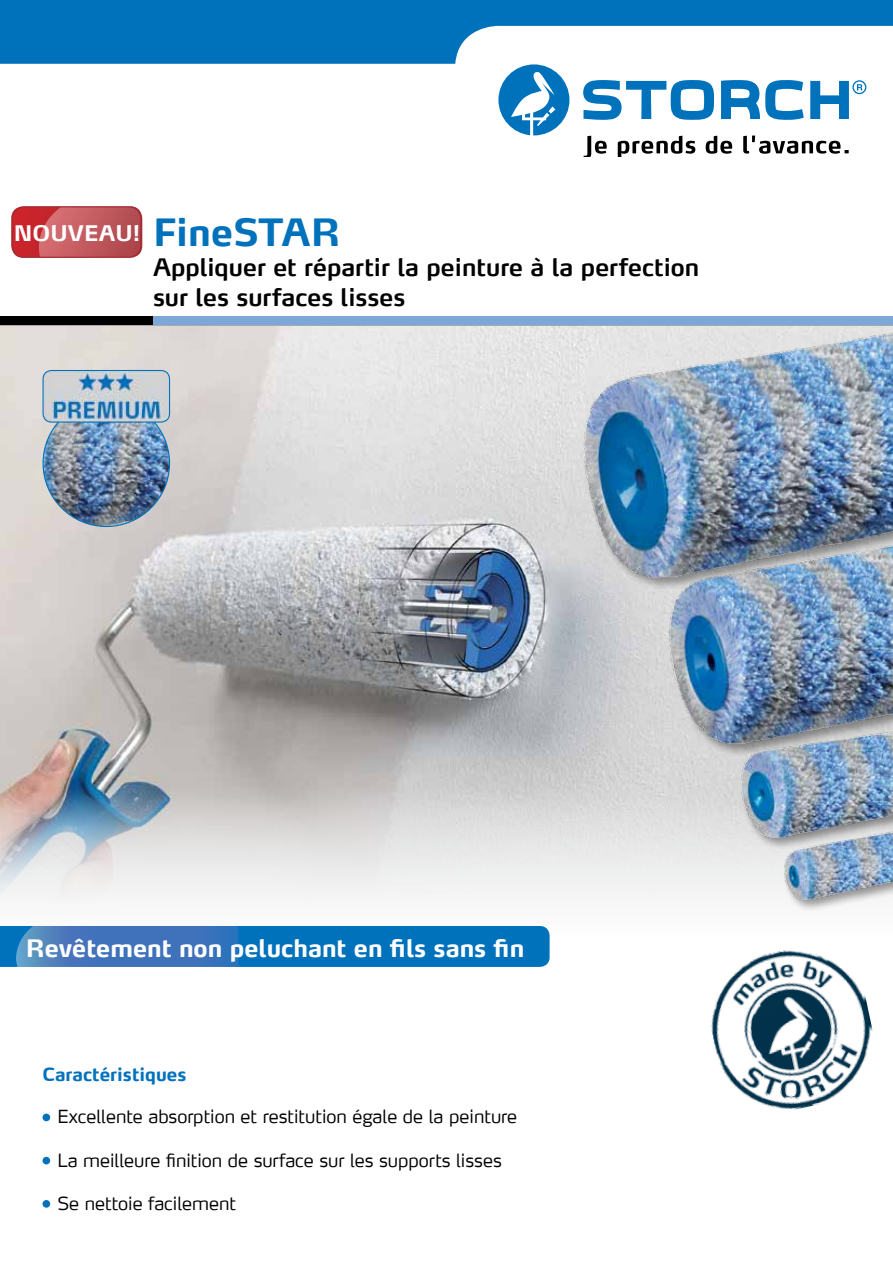
<style>
.page{position:relative;width:893px;height:1263px;background:#fff}
.page>*{position:absolute;margin:0;border:0;box-sizing:border-box;transform-origin:0 0}
.t1{font:600 24px/30px "Max LF";color:#000}
.t2{font:700 24px "Max LF";color:#fff}
.t3{font:700 21.45px "Max LF";color:#fff}
.t4{font:300 18px "Max LF";color:#000}
.t5{font:700 18px "Max LF";color:#0072bc}
.s1{font-size:37.5px;color:#0072bc}
</style>
<div class="page">
<svg style="left:0;top:0;width:893px;height:64px;fill:#0072bc"></svg>
<div style="left:0;top:316px;width:153px;height:8px;background:#000"></div>
<div style="left:153px;top:316px;width:740px;height:8px;background:#7da7d8"></div>
<svg style="left:583px;top:80px;width:131px;height:40px"></svg>
<svg style="left:721px;top:80px;width:83px;height:40px"></svg>
<svg style="left:810px;top:81px;width:39px;height:38px"></svg>
<svg style="left:857px;top:84px;width:5px;height:6px"></svg>
<div style="left:852px;top:80px;width:14px;height:14px;border:1px solid #0072bc;border-radius:50%"></div>
<svg style="left:498px;top:64px;width:71px;height:71px"></svg>
<svg style="left:584px;top:136px;width:23px;height:21px"></svg>
<svg style="left:618px;top:136px;width:77px;height:21px"></svg>
<svg style="left:706px;top:136px;width:26px;height:18px"></svg>
<svg style="left:743px;top:136px;width:106px;height:18px"></svg>
<div style="left:11px;top:206px;width:131px;height:52px;background:#a32c32;border-radius:12px"></div>
<div style="left:13px;top:207px;width:127px;height:50px;background:#c9242b;border-radius:12px"></div>
<svg style="left:39px;top:207px;width:101px;height:50px;background:#c1575c"></svg>
<img style="left:0;top:326px;width:780px;height:574px">
<img style="left:43px;top:400px;width:127px;height:126px;border-radius:63px">
<img style="left:43px;top:370px;width:127px;height:52px">
<div style="left:43px;top:370px;width:127px;height:53px;border:1px solid #0072bc;border-radius:9px"></div>
<div style="left:43px;top:1113px;width:7px;height:8px;background:#0072bc;border-radius:50%"></div>
<div style="left:43px;top:1157px;width:7px;height:7px;background:#0072bc;border-radius:50%"></div>
<div style="left:43px;top:1200px;width:7px;height:8px;background:#0072bc;border-radius:50%"></div>
<img style="left:711px;top:950px;width:162px;height:160px">
<svg style="left:0;top:926px;width:550px;height:41px;background:#1a74bc"></svg>
<img style="left:663px;top:605px;width:230px;height:144px">
<div style="left:740px;top:729px;width:153px;height:122px;background:#000;opacity:.4"></div>
<img style="left:737px;top:726px;width:156px;height:115px">
<img style="left:577px;top:324px;width:316px;height:281px">
<div style="left:782px;top:829px;width:111px;height:83px;background:#000;opacity:.4"></div>
<img style="left:780px;top:827px;width:113px;height:76px">
<p class="t3" style="left:14px;top:220px;width:328px">NOUVEAU! <span class="s1">FineSTAR</span></p>
<h1 class="t1" style="left:153px;top:252px;width:548px">Appliquer et répartir la peinture à la perfection sur les surfaces lisses</h1>
<h1 class="t2" style="left:26px;top:933px;width:500px">Revêtement non peluchant en fils sans fin</h1>
<p class="t5" style="left:43px;top:1063px;width:145px">Caractéristiques</p>
<p class="t4" style="left:57px;top:1105px;width:461px">Excellente absorption et restitution égale de la peinture</p>
<p class="t4" style="left:57px;top:1149px;width:446px">La meilleure finition de surface sur les supports lisses</p>
<p class="t4" style="left:57px;top:1192px;width:180px">Se nettoie facilement</p>
</div>
